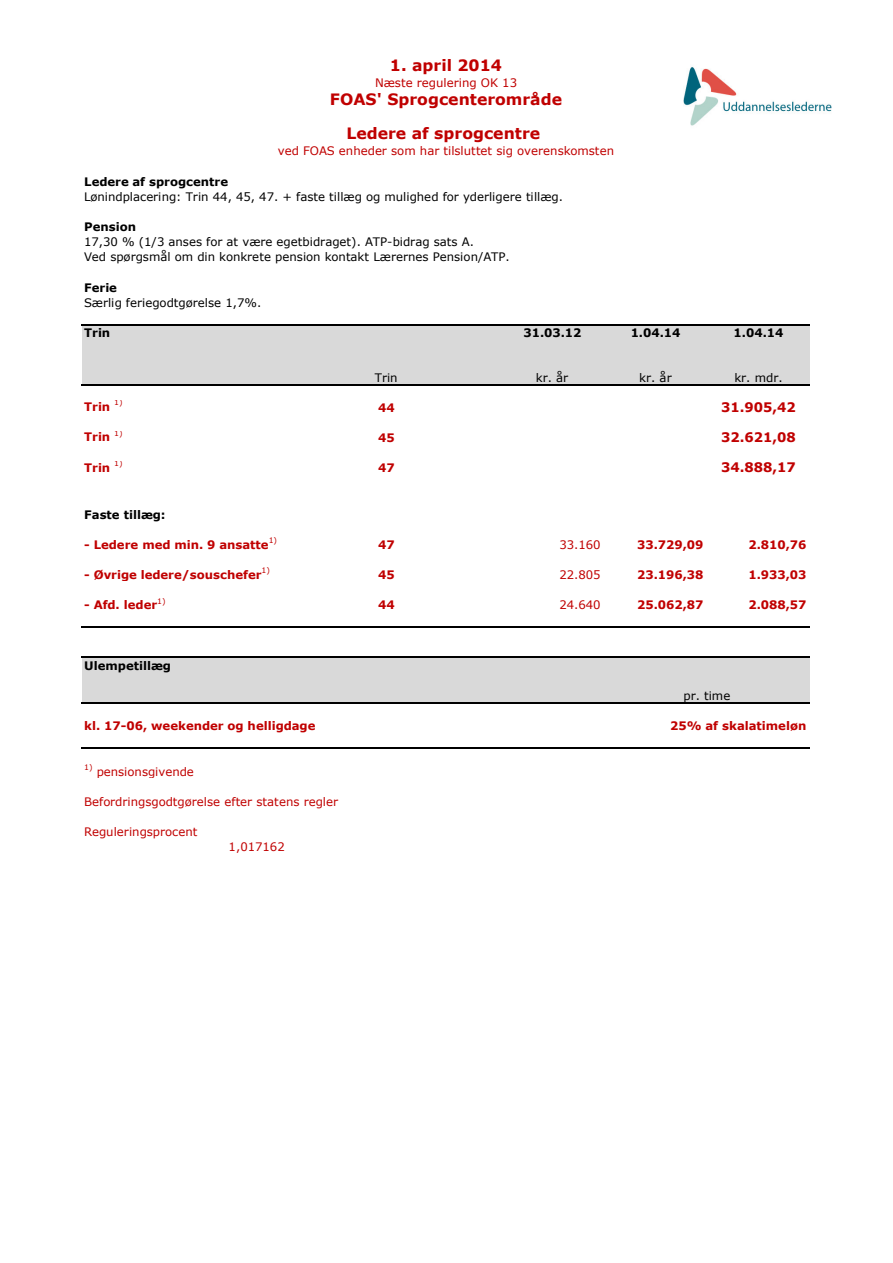
<style>
.page{position:relative;width:893px;height:1263px;background:#fff}
.page>*{position:absolute;margin:0;border:0;box-sizing:border-box;transform-origin:0 0}
.t1{font:700 15.6px/34px "Verdana";color:#c00000;text-align:center}
.t2{font:700 13.2px "Verdana";color:#c00000}
.t3{font:11.7px/15.1px "Verdana";color:#000}
.t4{font:700 11.7px "Verdana";color:#c00000}
.t5{font:11.7px "Verdana";color:#c00000}
.t6{font:700 11.7px "Verdana";color:#000}
.t7{font:7.8px "Verdana";color:#c00000}
</style>
<div class="page">
<div style="left:82px;top:324px;width:727px;height:61px;background:#d9d9d9"></div>
<div style="left:82px;top:657px;width:727px;height:46px;background:#d9d9d9"></div>
<hr style="left:81px;top:324px;width:728px;height:1px;background:#000">
<hr style="left:81px;top:384px;width:728px;height:2px;background:#000">
<hr style="left:81px;top:626px;width:728px;height:1px;background:#000">
<hr style="left:81px;top:656px;width:728px;height:2px;background:#000">
<hr style="left:81px;top:702px;width:728px;height:1px;background:#000">
<hr style="left:81px;top:747px;width:728px;height:1px;background:#000">
<img style="left:683px;top:67px;width:148px;height:59px">
<h1 class="t1" style="left:390px;top:50px;width:114px">1. april 2014</h1>
<p class="t5" style="left:375px;top:78px;width:144px">Næste regulering OK 13</p>
<h1 class="t1" style="left:330px;top:84px;width:234px">FOAS' Sprogcenterområde<br>Ledere af sprogcentre</h1>
<p class="t5" style="left:278px;top:146px;width:338px">ved FOAS enheder som har tilsluttet sig overenskomsten</p>
<p class="t6" style="left:84px;top:177px;width:145px">Ledere af sprogcentre</p>
<p class="t3" style="left:84px;top:190px;width:480px">Lønindplacering: Trin 44, 45, 47. + faste tillæg og mulighed for yderligere tillæg.</p>
<p class="t6" style="left:84px;top:222px;width:53px">Pension</p>
<p class="t3" style="left:84px;top:235px;width:427px">17,30 % (1/3 anses for at være egetbidraget). ATP-bidrag sats A.<br>Ved spørgsmål om din konkrete pension kontakt Lærernes Pension/ATP.</p>
<p class="t6" style="left:84px;top:283px;width:34px">Ferie</p>
<p class="t3" style="left:84px;top:296px;width:179px">Særlig feriegodtgørelse 1,7%.</p>
<p class="t6" style="left:84px;top:328px;width:27px">Trin</p>
<p class="t6" style="left:523px;top:328px;width:60px">31.03.12</p>
<p class="t6" style="left:631px;top:328px;width:51px">1.04.14</p>
<p class="t6" style="left:733px;top:328px;width:51px">1.04.14</p>
<p class="t3" style="left:375px;top:371px;width:24px">Trin</p>
<p class="t3" style="left:536px;top:371px;width:34px">kr. år</p>
<p class="t3" style="left:639px;top:371px;width:34px">kr. år</p>
<p class="t3" style="left:734px;top:371px;width:50px">kr. mdr.</p>
<p class="t4" style="left:84px;top:402px;width:27px">Trin</p>
<p class="t7" style="left:114px;top:399px;width:10px">1)</p>
<p class="t4" style="left:378px;top:403px;width:18px">44</p>
<p class="t2" style="left:721px;top:401px;width:76px">31.905,42</p>
<p class="t4" style="left:84px;top:432px;width:27px">Trin</p>
<p class="t7" style="left:114px;top:429px;width:10px">1)</p>
<p class="t4" style="left:378px;top:433px;width:18px">45</p>
<p class="t2" style="left:721px;top:432px;width:76px">32.621,08</p>
<p class="t4" style="left:84px;top:462px;width:27px">Trin</p>
<p class="t7" style="left:114px;top:460px;width:10px">1)</p>
<p class="t4" style="left:378px;top:463px;width:18px">47</p>
<p class="t2" style="left:721px;top:462px;width:76px">34.888,17</p>
<p class="t6" style="left:84px;top:509px;width:83px">Faste tillæg:</p>
<p class="t4" style="left:84px;top:540px;width:186px">- Ledere med min. 9 ansatte</p>
<p class="t7" style="left:269px;top:537px;width:10px">1)</p>
<p class="t4" style="left:378px;top:540px;width:18px">47</p>
<p class="t5" style="left:559px;top:540px;width:43px">33.160</p>
<p class="t4" style="left:637px;top:540px;width:68px">33.729,09</p>
<p class="t4" style="left:748px;top:540px;width:60px">2.810,76</p>
<p class="t4" style="left:84px;top:570px;width:179px">- Øvrige ledere/souschefer</p>
<p class="t7" style="left:262px;top:567px;width:10px">1)</p>
<p class="t4" style="left:378px;top:570px;width:18px">45</p>
<p class="t5" style="left:559px;top:570px;width:43px">22.805</p>
<p class="t4" style="left:637px;top:570px;width:68px">23.196,38</p>
<p class="t4" style="left:748px;top:570px;width:60px">1.933,03</p>
<p class="t4" style="left:84px;top:600px;width:74px">- Afd. leder</p>
<p class="t7" style="left:157px;top:597px;width:10px">1)</p>
<p class="t4" style="left:378px;top:600px;width:18px">44</p>
<p class="t5" style="left:559px;top:600px;width:43px">24.640</p>
<p class="t4" style="left:637px;top:600px;width:68px">25.062,87</p>
<p class="t4" style="left:748px;top:600px;width:60px">2.088,57</p>
<p class="t6" style="left:84px;top:661px;width:88px">Ulempetillæg</p>
<p class="t4" style="left:84px;top:721px;width:233px">kl. 17-06, weekender og helligdage</p>
<p class="t7" style="left:84px;top:764px;width:10px">1)</p>
<p class="t5" style="left:97px;top:766px;width:99px">pensionsgivende</p>
<p class="t5" style="left:84px;top:797px;width:256px">Befordringsgodtgørelse efter statens regler</p>
<p class="t5" style="left:84px;top:827px;width:115px">Reguleringsprocent</p>
<p class="t5" style="left:229px;top:842px;width:58px">1,017162</p>
<p class="t3" style="left:683px;top:688px;width:48px">pr. time</p>
<p class="t4" style="left:670px;top:721px;width:138px">25% af skalatimeløn</p>
</div>
